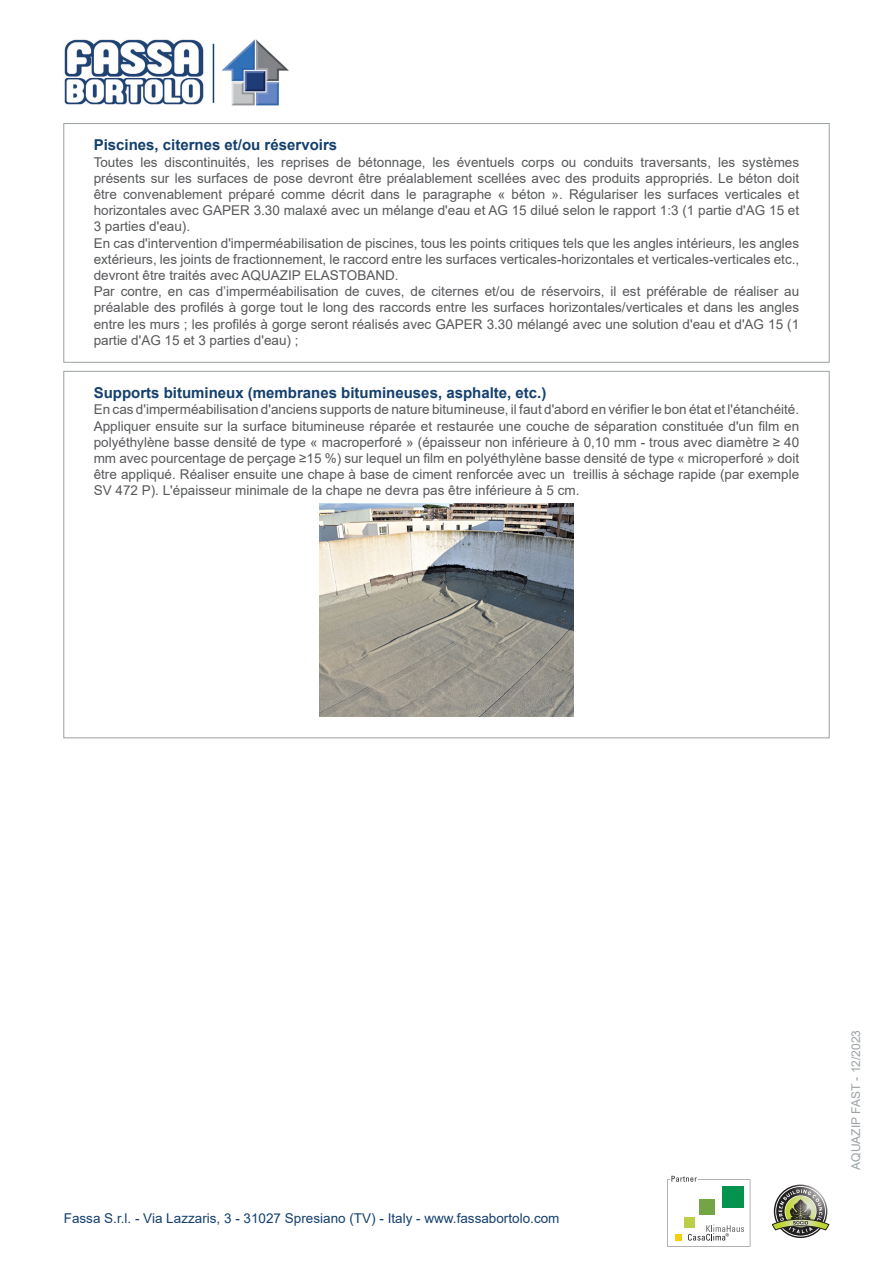
<style>
.page{position:relative;width:893px;height:1263px;background:#fff}
.page>*{position:absolute;margin:0;border:0;box-sizing:border-box;transform-origin:0 0}
.Sottotitolo{font:700 15px "Arial";color:#15406e}
.Descrizione1{font:13.5px/16.2px "Arial";color:#57585a;text-align:justify}
.t1{font:13.5px "Arial";color:#15406e}
.t2{font:12px "Arial";color:#9ba1a4}
</style>
<div class="page">
<div style="left:64px;top:123px;width:765px;height:239px;border:1px solid #9ba1a4"></div>
<img style="left:320px;top:504px;width:253px;height:212px">
<svg style="left:667px;top:1176px;width:83px;height:71px"></svg>
<svg style="left:772px;top:1186px;width:57px;height:50px"></svg>
<img style="left:64px;top:39px;width:140px;height:66px">
<hr style="left:213px;top:44px;width:1px;height:59px;background:#15406e">
<img style="left:221px;top:39px;width:68px;height:67px">
<p class="Sottotitolo" style="left:94px;top:134px;width:245px">Piscines, citernes et/ou réservoirs</p>
<p class="Descrizione1" style="left:94px;top:154px;width:707px">Toutes les discontinuités, les reprises de bétonnage, les éventuels corps ou conduits traversants, les systèmes présents sur les surfaces de pose devront être préalablement scellées avec des produits appropriés. Le béton doit être convenablement préparé comme décrit dans le paragraphe « béton ». Régulariser les surfaces verticales et horizontales avec GAPER 3.30 malaxé avec un mélange d'eau et AG 15 dilué selon le rapport 1:3 (1 partie d'AG 15 et 3 parties d'eau).</p>
<p class="Descrizione1" style="left:94px;top:235px;width:707px">En cas d'intervention d'imperméabilisation de piscines, tous les points critiques tels que les angles intérieurs, les angles extérieurs, les joints de fractionnement, le raccord entre les surfaces verticales-horizontales et verticales-verticales etc., devront être traités avec AQUAZIP ELASTOBAND.</p>
<p class="Descrizione1" style="left:94px;top:283px;width:707px">Par contre, en cas d’imperméabilisation de cuves, de citernes et/ou de réservoirs, il est préférable de réaliser au préalable des profilés à gorge tout le long des raccords entre les surfaces horizontales/verticales et dans les angles entre les murs ; les profilés à gorge seront réalisés avec GAPER 3.30 mélangé avec une solution d'eau et d'AG 15 (1 partie d'AG 15 et 3 parties d'eau) ;</p>
<p class="Sottotitolo" style="left:94px;top:382px;width:454px">Supports bitumineux (membranes bitumineuses, asphalte, etc.)</p>
<p class="Descrizione1" style="left:94px;top:401px;width:707px">En cas d'imperméabilisation d'anciens supports de nature bitumineuse, il faut d'abord en vérifier le bon état et l'étanchéité.<br>Appliquer ensuite sur la surface bitumineuse réparée et restaurée une couche de séparation constituée d'un film en polyéthylène basse densité de type « macroperforé » (épaisseur non inférieure à 0,10 mm - trous avec diamètre ≥ 40 mm avec pourcentage de perçage ≥15 %) sur lequel un film en polyéthylène basse densité de type « microperforé » doit être appliqué. Réaliser ensuite une chape à base de ciment renforcée avec un treillis à séchage rapide (par exemple SV 472 P). L'épaisseur minimale de la chape ne devra pas être inférieure à 5 cm.</p>
<p class="t1" style="left:64px;top:1208px;width:497px">Fassa S.r.l. - Via Lazzaris, 3 - 31027 Spresiano (TV) - Italy - www.fassabortolo.com</p>
<p class="t2" style="left:848px;top:1170px;width:141px;rotate:-90deg">AQUAZIP FAST - 12/2023</p>
</div>
